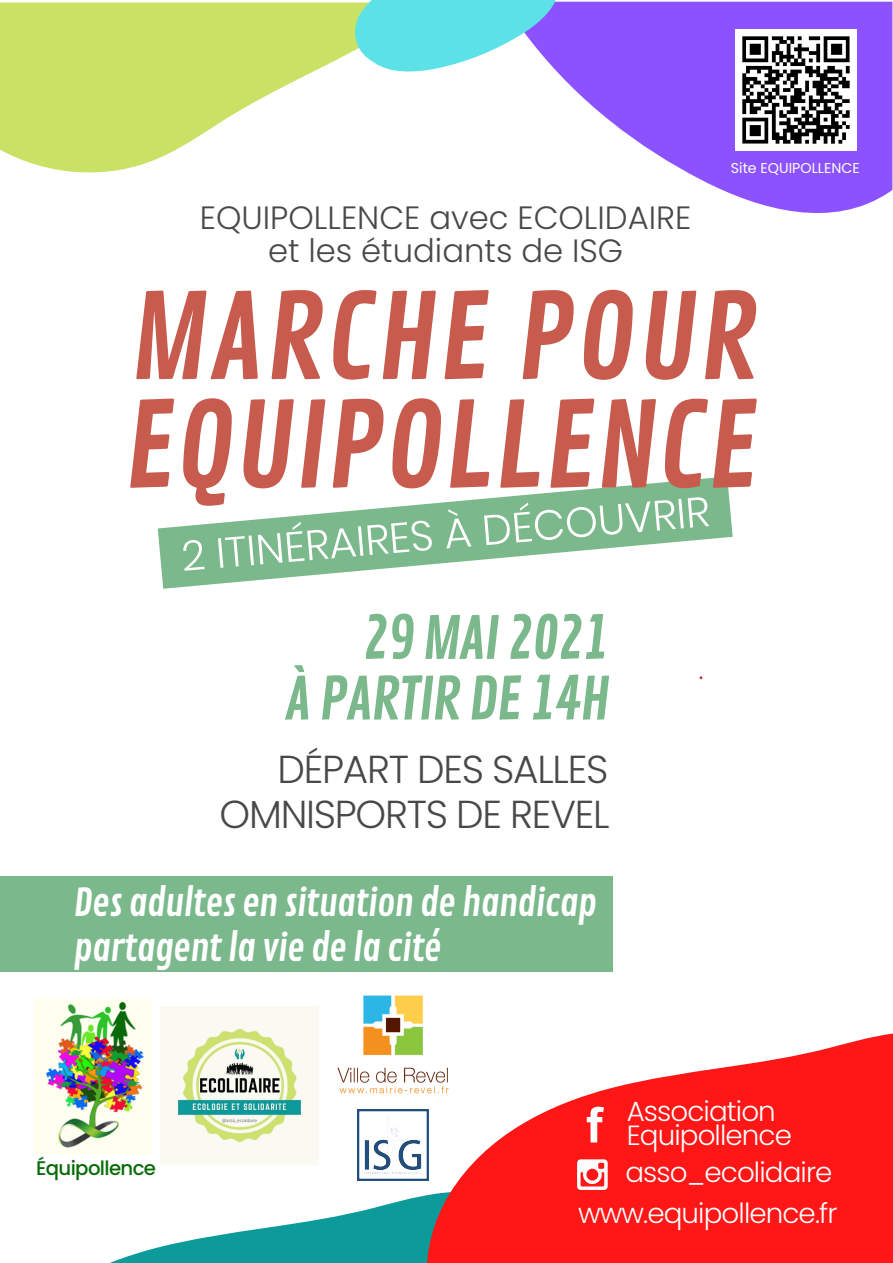
<style>
.page{position:relative;width:893px;height:1263px;background:#fff}
.page>*{position:absolute;margin:0;border:0;box-sizing:border-box;transform-origin:0 0}
.t1{font:116.1px/108.5px "Contrail One";color:#c75b4e}
.t2{font:57.75px/60.6px "Contrail One";letter-spacing:-.035em;color:#7bb88b;text-align:right}
.t3{font:300 39px/45.7px "Poppins";letter-spacing:-.03em;color:#494747;text-align:right}
.t4{font:37.5px/45px "Contrail One";letter-spacing:-.025em;color:#fff}
.t5{font:300 32.25px/33px "Poppins";color:#494747;text-align:center}
.t6{font:300 27.75px/24px "Poppins";letter-spacing:-.03em;color:#fff}
.t7{font:500 19.65px "Poppins";letter-spacing:-.03em;color:#096b08}
.t8{font:14.25px "Poppins";color:#fffff6}
</style>
<div class="page">
<svg style="left:158px;top:476px;width:574px;height:113px"></svg>
<img style="left:160px;top:1007px;width:158px;height:157px">
<svg style="left:110px;top:1197px;width:306px;height:66px;fill:#0c9a9b"></svg>
<svg style="left:183px;top:540px;width:22px;height:31px"></svg>
<svg style="left:218px;top:520px;width:214px;height:48px;background:#94c5a1"></svg>
<svg style="left:446px;top:509px;width:25px;height:39px"></svg>
<svg style="left:484px;top:497px;width:225px;height:48px;background:#93c5a0"></svg>
<svg style="left:559px;top:2px;width:333px;height:211px;fill:#8c52ff"></svg>
<svg style="left:0;top:2px;width:352px;height:171px;fill:#c9e265"></svg>
<svg style="left:352px;top:0;width:209px;height:74px"></svg>
<img style="left:35px;top:999px;width:117px;height:155px">
<img style="left:735px;top:30px;width:121px;height:120px">
<svg style="left:416px;top:1033px;width:477px;height:230px;fill:#ff1616"></svg>
<svg style="left:577px;top:1159px;width:31px;height:31px"></svg>
<svg style="left:587px;top:1107px;width:17px;height:35px"></svg>
<div style="left:0;top:877px;width:613px;height:95px;background:#7bb88b"></div>
<img style="left:337px;top:995px;width:120px;height:113px">
<img style="left:357px;top:1109px;width:71px;height:71px">
<p class="t8" style="left:731px;top:159px;width:130px">Site EQUIPOLLENCE</p>
<p class="t5" style="left:200px;top:201px;width:493px">EQUIPOLLENCE avec ECOLIDAIRE et les étudiants de ISG</p>
<h1 class="t1" style="left:124px;top:287px;width:635px">MARCHE POUR<br>EQUIPOLLENCE</h1>
<h2 class="t2" style="left:284px;top:610px;width:327px">29 MAI 2021<br>À PARTIR DE 14H</h2>
<h3 class="t3" style="left:220px;top:746px;width:391px">DÉPART DES SALLES<br>OMNISPORTS DE REVEL</h3>
<h3 class="t4" style="left:74px;top:882px;width:525px">Des adultes en situation de handicap partagent la vie de la cité</h3>
<p class="t7" style="left:36px;top:1156px;width:121px">Équipollence</p>
<p class="t6" style="left:627px;top:1099px;width:167px">Association<br>Equipollence</p>
<p class="t6" style="left:578px;top:1152px;width:261px;line-height:40.9px;text-align:right">asso_ecolidaire www.equipollence.fr</p>
</div>
